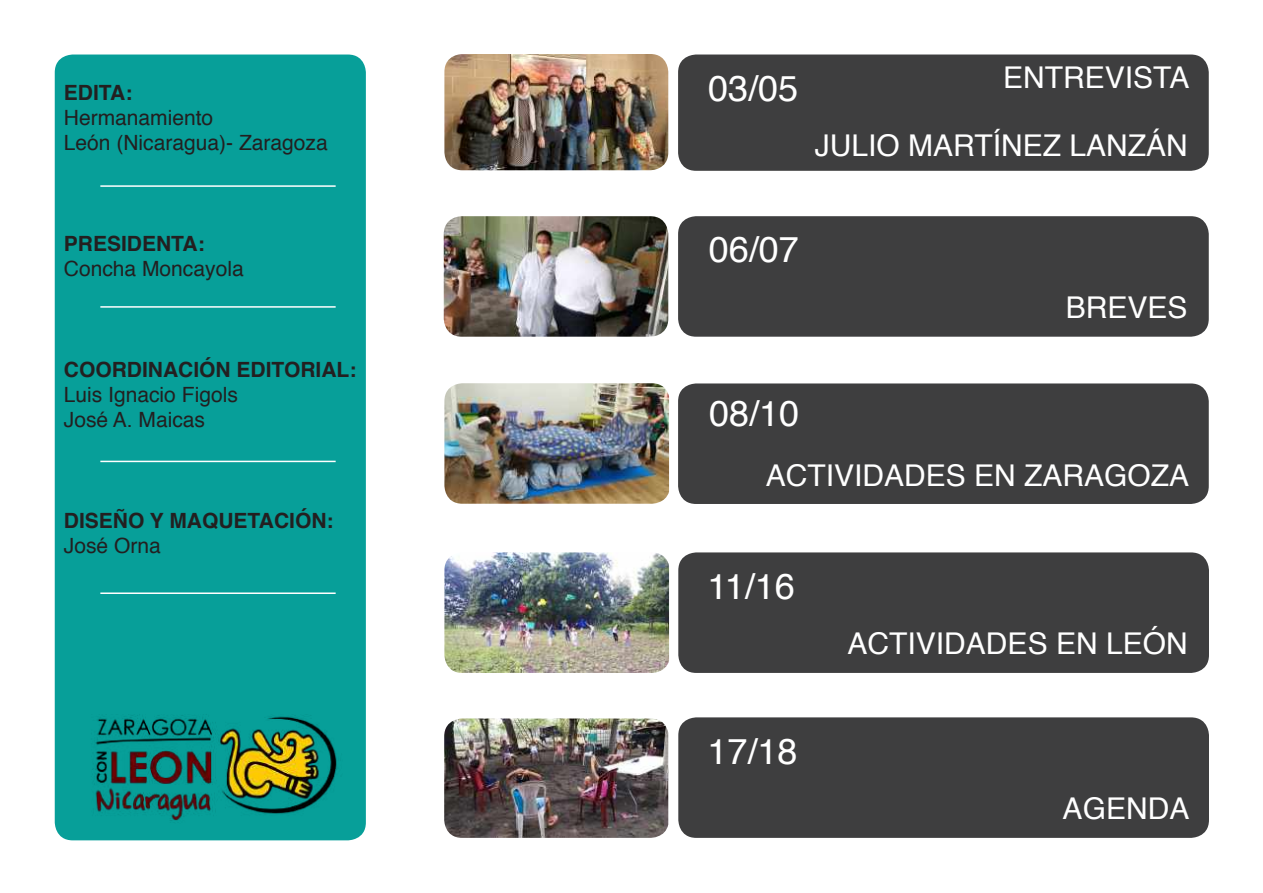
<style>
.page{position:relative;width:1263px;height:893px;background:#fff}
.page>*{position:absolute;margin:0;border:0;box-sizing:border-box;transform-origin:0 0}
.t1{font:36px "Helvetica";color:#fff}
.t2{font:30px "Helvetica";color:#fff}
.t3{font:21px/25.2px "Helvetica";color:#231f20}
.t4{font:700 21px "Helvetica";color:#231f20}
</style>
<div class="page">
<div style="left:55px;top:55px;width:311px;height:785px;background:#079f99;border-radius:18px"></div>
<div style="left:678px;top:55px;width:531px;height:116px;background:#3e3e3f;border-radius:18px"></div>
<div style="left:678px;top:216px;width:531px;height:121px;background:#3e3e3f;border-radius:18px"></div>
<div style="left:678px;top:552px;width:531px;height:121px;background:#3e3e3f;border-radius:18px"></div>
<div style="left:678px;top:717px;width:531px;height:121px;background:#3e3e3f;border-radius:18px"></div>
<div style="left:678px;top:383px;width:531px;height:121px;background:#3e3e3f;border-radius:18px"></div>
<hr style="left:100px;top:185px;width:236px;height:2px;background:#fff">
<hr style="left:100px;top:461px;width:236px;height:1px;background:#fff">
<hr style="left:100px;top:592px;width:236px;height:2px;background:#fff">
<hr style="left:100px;top:306px;width:236px;height:2px;background:#fff">
<img style="left:54px;top:651px;width:312px;height:190px">
<img style="left:444px;top:718px;width:224px;height:120px">
<img style="left:444px;top:216px;width:224px;height:121px">
<img style="left:444px;top:383px;width:225px;height:121px">
<img style="left:444px;top:552px;width:225px;height:121px">
<img style="left:444px;top:54px;width:224px;height:116px">
<p class="t4" style="left:64px;top:75px;width:70px">EDITA:</p>
<p class="t3" style="left:64px;top:105px;width:265px">Hermanamiento<br>León (Nicaragua)- Zaragoza</p>
<p class="t4" style="left:64px;top:226px;width:142px">PRESIDENTA:</p>
<p class="t3" style="left:64px;top:257px;width:181px">Concha Moncayola</p>
<p class="t4" style="left:64px;top:352px;width:294px">COORDINACIÓN EDITORIAL:</p>
<p class="t3" style="left:64px;top:383px;width:175px">Luis Ignacio Figols<br>José A. Maicas</p>
<p class="t4" style="left:64px;top:504px;width:271px">DISEÑO Y MAQUETACIÓN:</p>
<p class="t3" style="left:64px;top:534px;width:98px">José Orna</p>
<h1 class="t1" style="left:708px;top:60px;width:92px">03/05</h1>
<h2 class="t2" style="left:1003px;top:54px;width:188px">ENTREVISTA</h2>
<h2 class="t2" style="left:815px;top:122px;width:374px">JULIO MARTÍNEZ LANZÁN</h2>
<h1 class="t1" style="left:709px;top:222px;width:92px">06/07</h1>
<h2 class="t2" style="left:1066px;top:285px;width:123px">BREVES</h2>
<h1 class="t1" style="left:709px;top:386px;width:92px">08/10</h1>
<h2 class="t2" style="left:766px;top:452px;width:425px">ACTIVIDADES EN ZARAGOZA</h2>
<h1 class="t1" style="left:707px;top:558px;width:89px">11/16</h1>
<h1 class="t1" style="left:707px;top:723px;width:92px">17/18</h1>
<h2 class="t2" style="left:848px;top:620px;width:342px">ACTIVIDADES EN LEÓN</h2>
<h2 class="t2" style="left:1063px;top:785px;width:128px">AGENDA</h2>
</div>
